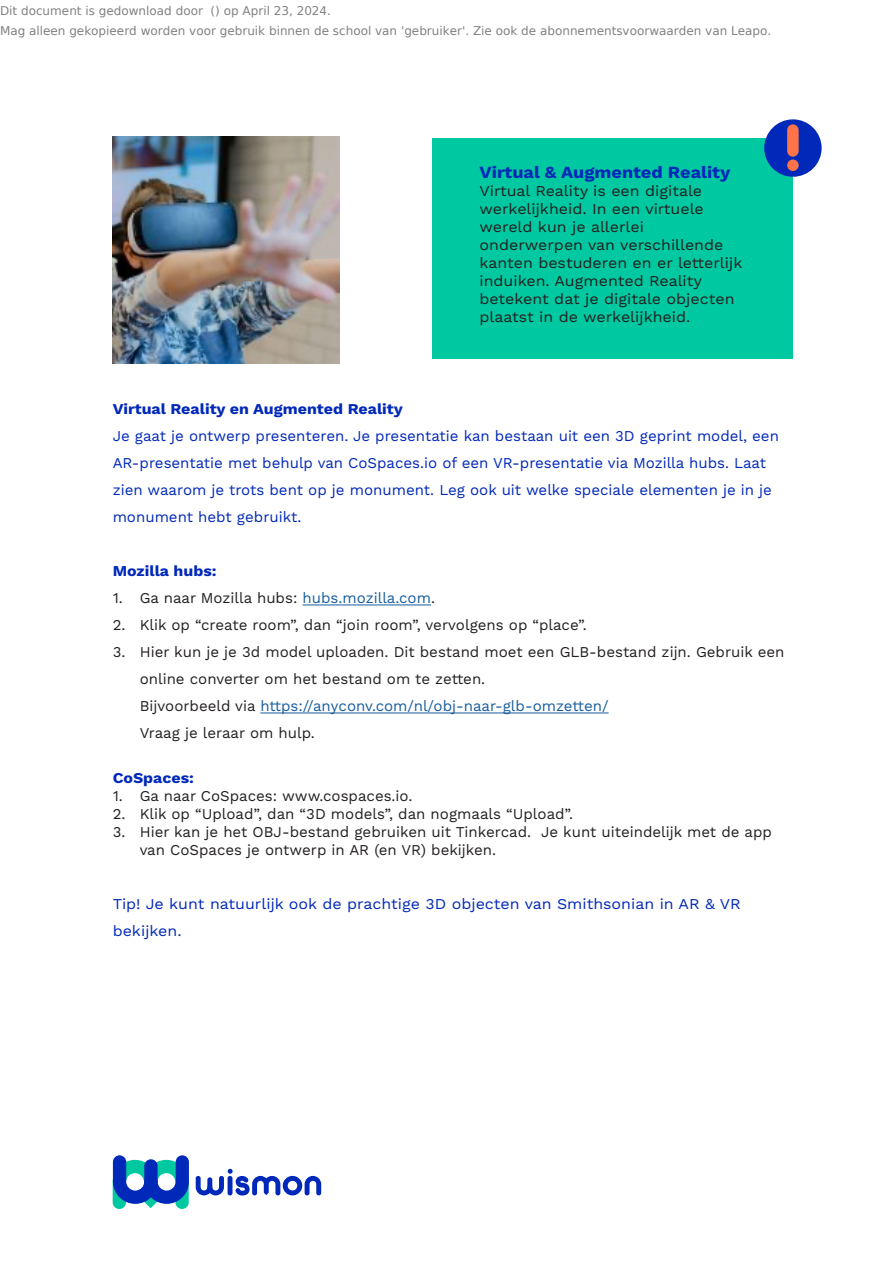
<style>
.page{position:relative;width:893px;height:1263px;background:#fff}
.page>*{position:absolute;margin:0;border:0;box-sizing:border-box;transform-origin:0 0}
.t1{font:700 16.95px "Work Sans";color:#0028b9;scale:1.06 1}
.t2{font:15px/27px "Work Sans";color:#231f20}
.t3{font:15px/27px "Work Sans";color:#0028b9}
.t4{font:15px/18px "Work Sans";color:#231f20;scale:1.06 1}
.t5{font:15px "Work Sans";color:#0028b9;scale:1.06 1}
.Alineastijl_1{font:700 15px "Work Sans";color:#0028b9;scale:1.06 1}
.t6{font:12px/20.4px "DejaVu Sans";color:rgb(0 0 0/.5)}
.s1{color:#175d9e}
</style>
<div class="page">
<div style="left:433px;top:138px;width:360px;height:221px;background:#00c8a0"></div>
<hr style="left:303px;top:605px;width:128px;height:1px;background:#175d9e">
<hr style="left:260px;top:713px;width:349px;height:1px;background:#175d9e">
<img style="left:113px;top:137px;width:227px;height:226px">
<div style="left:764px;top:119px;width:58px;height:58px;background:#0028b9;border-radius:50%"></div>
<div style="left:787px;top:159px;width:12px;height:12px;background:#ff7348;border-radius:50%"></div>
<div style="left:787px;top:130px;width:12px;height:21px;background:#ff7348"></div>
<svg style="left:113px;top:1155px;width:76px;height:54px"></svg>
<svg style="left:196px;top:1169px;width:125px;height:26px"></svg>
<p class="t6" style="left:0;top:0;width:773px">Dit document is gedownload door () op April 23, 2024.<br>Mag alleen gekopieerd worden voor gebruik binnen de school van 'gebruiker'. Zie ook de abonnementsvoorwaarden van Leapo.</p>
<p class="t1" style="left:479px;top:162px;width:238px">Virtual &amp; Augmented Reality</p>
<p class="t4" style="left:479px;top:182px;width:249px">Virtual Reality is een digitale werkelijkheid. In een virtuele wereld kun je allerlei onderwerpen van verschillende kanten bestuderen en er letterlijk induiken. Augmented Reality betekent dat je digitale objecten plaatst in de werkelijkheid.</p>
<p class="Alineastijl_1" style="left:113px;top:401px;width:275px">Virtual Reality en Augmented Reality</p>
<p class="t3" style="left:113px;top:423px;width:668px">Je gaat je ontwerp presenteren. Je presentatie kan bestaan uit een 3D geprint model, een AR-presentatie met behulp van CoSpaces.io of een VR-presentatie via Mozilla hubs. Laat zien waarom je trots bent op je monument. Leg ook uit welke speciale elementen je in je monument hebt gebruikt.</p>
<p class="Alineastijl_1" style="left:113px;top:563px;width:100px">Mozilla hubs:</p>
<p class="t2" style="left:113px;top:585px;width:324px">1. Ga naar Mozilla hubs: <span class="s1">hubs.mozilla.com</span>.</p>
<p class="t2" style="left:113px;top:612px;width:476px">2. Klik op “create room”, dan “join room”, vervolgens op “place”.</p>
<p class="t2" style="left:140px;top:639px;width:646px;text-indent:-27px">3. Hier kun je je 3d model uploaden. Dit bestand moet een GLB-bestand zijn. Gebruik een online converter om het bestand om te zetten.<br>Bijvoorbeeld via <span class="s1">https://anyconv.com/nl/obj-naar-glb-omzetten/<br></span>Vraag je leraar om hulp.</p>
<p class="Alineastijl_1" style="left:113px;top:770px;width:78px">CoSpaces:</p>
<p class="t2" style="left:113px;top:783px;width:301px">1. Ga naar CoSpaces: www.cospaces.io.</p>
<p class="t2" style="left:113px;top:801px;width:462px">2. Klik op “Upload”, dan “3D models”, dan nogmaals “Upload”.</p>
<p class="t2" style="left:140px;top:824px;width:634px;line-height:18px;text-indent:-27px">3. Hier kan je het OBJ-bestand gebruiken uit Tinkercad. Je kunt uiteindelijk met de app van CoSpaces je ontwerp in AR (en VR) bekijken.</p>
<p class="t5" style="left:113px;top:895px;width:594px">Tip! Je kunt natuurlijk ook de prachtige 3D objecten van Smithsonian in AR &amp; VR</p>
<p class="t5" style="left:113px;top:922px;width:66px">bekijken.</p>
</div>
